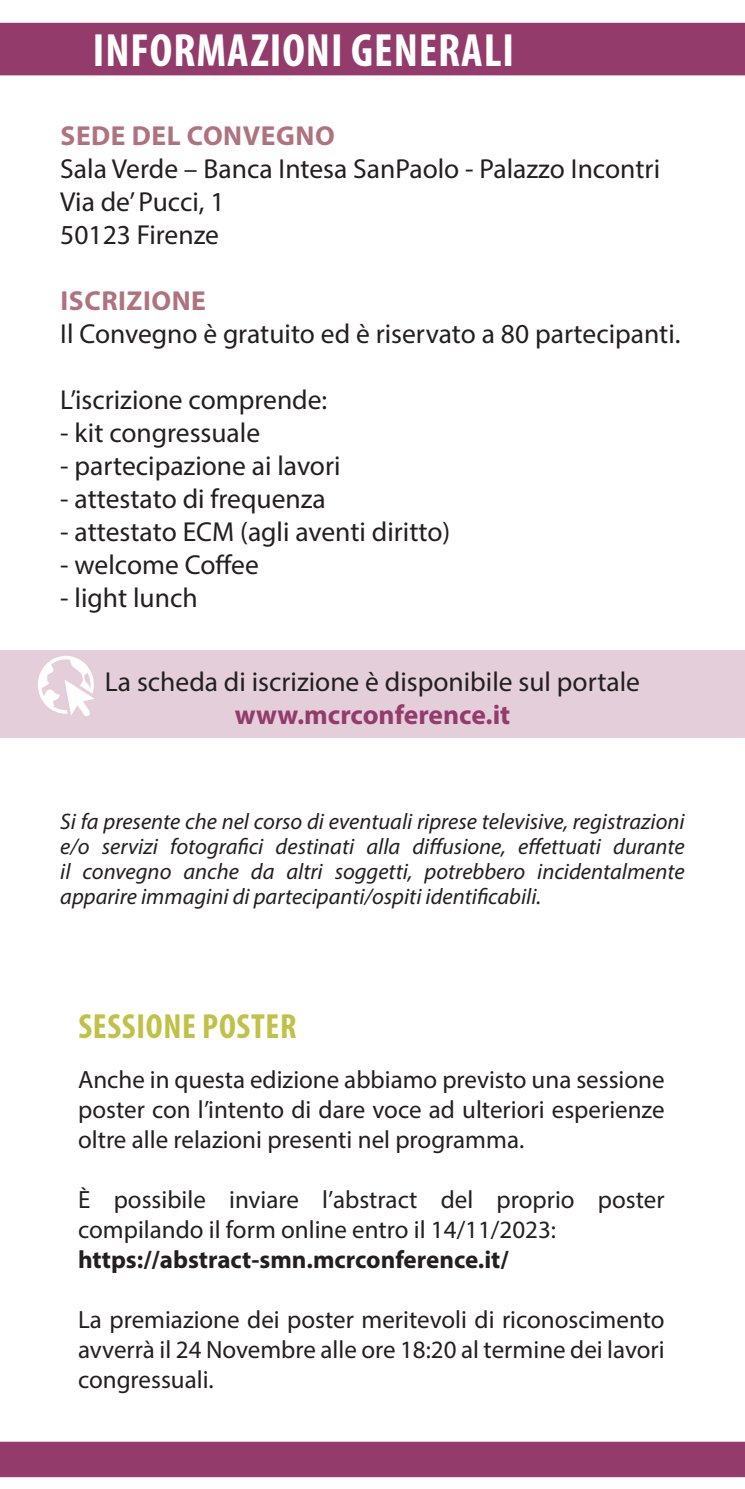
<style>
.page{position:relative;width:745px;height:1489px;background:#fff}
.page>*{position:absolute;margin:0;border:0;box-sizing:border-box;transform-origin:0 0}
.t1{font:700 condensed 47px "Myriad Pro";letter-spacing:.02em;color:#fff}
.t2{font:700 condensed 35px "Myriad Pro";letter-spacing:.02em;color:#c0c147}
.t3{font:27.5px "Myriad Pro";color:#231f20}
.t4{font:700 27.5px "Myriad Pro";letter-spacing:.02em;color:#af7380}
.t5{font:700 27.5px "Myriad Pro";color:#933c6b}
.t6{font:25px/30px "Myriad Pro";color:#231f20;text-align:justify}
.t7{font:700 25px "Myriad Pro";color:#231f20}
.t8{font:italic 22.5px/25px "Myriad Pro";color:#231f20;text-align:justify}
</style>
<div class="page">
<div style="left:0;top:23px;width:744px;height:52px;background:#933c6b"></div>
<div style="left:0;top:1441px;width:744px;height:35px;background:#933c6b"></div>
<div style="left:0;top:650px;width:744px;height:87px;background:#e4ceda"></div>
<svg style="left:38px;top:656px;width:56px;height:60px"></svg>
<p class="t1" style="left:93px;top:21px;width:422px">INFORMAZIONI GENERALI</p>
<p class="t4" style="left:61px;top:117px;width:275px">SEDE DEL CONVEGNO</p>
<p class="t3" style="left:60px;top:151px;width:601px">Sala Verde – Banca Intesa SanPaolo - Palazzo Incontri</p>
<p class="t3" style="left:60px;top:184px;width:166px">Via de’ Pucci, 1</p>
<p class="t3" style="left:60px;top:217px;width:160px">50123 Firenze</p>
<p class="t4" style="left:61px;top:282px;width:147px">ISCRIZIONE</p>
<p class="t3" style="left:60px;top:316px;width:621px">Il Convegno è gratuito ed è riservato a 80 partecipanti.</p>
<p class="t3" style="left:60px;top:382px;width:268px">L’iscrizione comprende:</p>
<p class="t3" style="left:60px;top:415px;width:201px">- kit congressuale</p>
<p class="t3" style="left:60px;top:448px;width:281px">- partecipazione ai lavori</p>
<p class="t3" style="left:60px;top:481px;width:267px">- attestato di frequenza</p>
<p class="t3" style="left:60px;top:514px;width:391px">- attestato ECM (agli aventi diritto)</p>
<p class="t3" style="left:60px;top:547px;width:200px">- welcome Coffee</p>
<p class="t3" style="left:60px;top:580px;width:139px">- light lunch</p>
<p class="t3" style="left:105px;top:664px;width:536px">La scheda di iscrizione è disponibile sul portale</p>
<p class="t5" style="left:234px;top:696px;width:277px">www.mcrconference.it</p>
<p class="t8" style="left:60px;top:808px;width:625px">Si fa presente che nel corso di eventuali riprese televisive, registrazioni e/o servizi fotografici destinati alla diffusione, effettuati durante il convegno anche da altri soggetti, potrebbero incidentalmente apparire immagini di partecipanti/ospiti identificabili.</p>
<p class="t2" style="left:78px;top:1004px;width:219px">SESSIONE POSTER</p>
<p class="t6" style="left:78px;top:1064px;width:587px">Anche in questa edizione abbiamo previsto una sessione poster con l’intento di dare voce ad ulteriori esperienze oltre alle relazioni presenti nel programma.</p>
<p class="t6" style="left:78px;top:1184px;width:587px">È possibile inviare l’abstract del proprio poster compilando il form online entro il 14/11/2023:</p>
<p class="t7" style="left:78px;top:1243px;width:432px">https://abstract-smn.mcrconference.it/</p>
<p class="t6" style="left:78px;top:1304px;width:587px">La premiazione dei poster meritevoli di riconoscimento avverrà il 24 Novembre alle ore 18:20 al termine dei lavori congressuali.</p>
</div>
